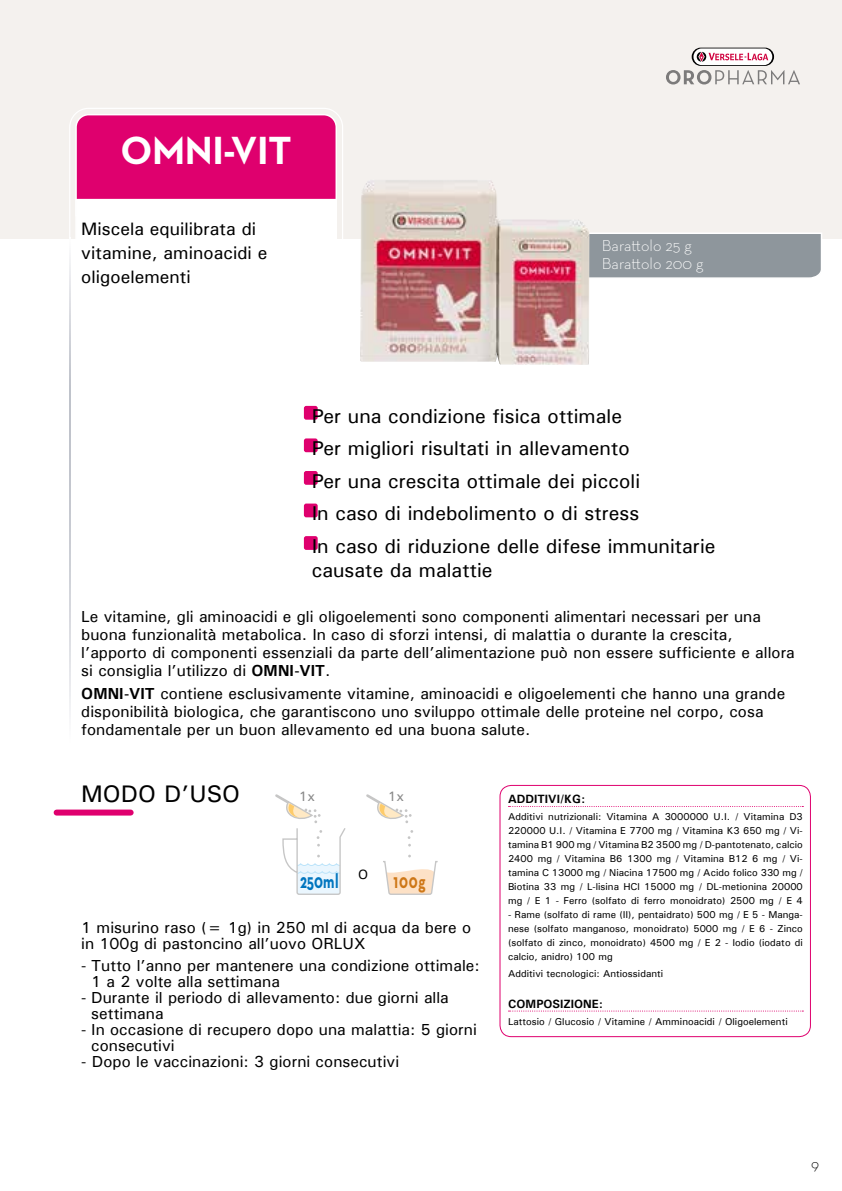
<style>
.page{position:relative;width:842px;height:1191px;background:#fff}
.page>*{position:absolute;margin:0;border:0;box-sizing:border-box;transform-origin:0 0}
.t1{font:700 40px "Neutraface Text";letter-spacing:-.01em;color:#fff}
.t2{font:500 24px "Univers";color:#000}
.t3{font:700 20.6px "Neutraface Text";color:#0075bf;scale:.7 1}
.t4{font:700 20.6px "Neutraface Text";color:#ce7717;scale:.7 1}
.t5{font:500 20px/32.4px "Univers";color:#000}
.t6{font:500 18px/24px "Univers";color:#000}
.t7{font:500 16px/18px "Univers";color:#000}
.t8{font:300 16px/18px "Neutraface Text";color:#fff}
.t9{font:300 16px "Neutraface Text";color:#000}
.t10{font:500 13.8px "Univers";color:#878787}
.t11{font:500 13.6px "Univers";color:#000}
.t12{font:700 12px "Univers";color:#000}
.t13{font:500 10px/14px "Univers";color:#000;text-align:justify}
.s1{font-weight:700}
</style>
<div class="page">
<div style="left:0;top:0;width:842px;height:238px;background:#f4f1ee"></div>
<div style="left:75px;top:113px;width:263px;height:85px;background:#df006e"></div>
<div style="left:75px;top:198px;width:263px;height:41px;background:#fff"></div>
<div style="left:69px;top:108px;width:274px;height:255px;border:1px solid #fff;border-radius:19px"></div>
<svg style="left:69px;top:237px;width:1px;height:478px"></svg>
<div style="left:304px;top:406px;width:14px;height:14px;background:#df006e;border-radius:2px"></div>
<div style="left:304px;top:438px;width:14px;height:14px;background:#df006e;border-radius:2px"></div>
<div style="left:304px;top:471px;width:14px;height:14px;background:#df006e;border-radius:2px"></div>
<div style="left:304px;top:503px;width:14px;height:14px;background:#df006e;border-radius:2px"></div>
<div style="left:304px;top:536px;width:14px;height:14px;background:#df006e;border-radius:2px"></div>
<div style="left:57px;top:809px;width:74px;height:6px;background:#df006e"></div>
<svg style="left:275px;top:794px;width:71px;height:101px"></svg>
<svg style="left:408px;top:830px;width:5px;height:16px"></svg>
<svg style="left:366px;top:794px;width:46px;height:29px"></svg>
<svg style="left:383px;top:854px;width:55px;height:41px"></svg>
<div style="left:499px;top:785px;width:312px;height:252px;border:1px solid #df006e;border-radius:11px"></div>
<svg style="left:508px;top:806px;width:295px;height:1px"></svg>
<svg style="left:508px;top:1010px;width:295px;height:1px"></svg>
<div style="left:589px;top:233px;width:234px;height:45px;background:#8e969c"></div>
<img style="left:360px;top:180px;width:229px;height:185px">
<svg style="left:666px;top:48px;width:134px;height:36px"></svg>
<h1 class="t1" style="left:120px;top:124px;width:173px">OMNI-VIT</h1>
<p class="t6" style="left:81px;top:216px;width:188px">Miscela equilibrata di vitamine, aminoacidi e oligoelementi</p>
<p class="t8" style="left:602px;top:236px;width:103px">Barattolo 25 g<br>Barattolo 200 g</p>
<p class="t5" style="left:312px;top:399px;width:405px">Per una condizione fisica ottimale<br>Per migliori risultati in allevamento<br>Per una crescita ottimale dei piccoli<br>In caso di indebolimento o di stress<br>In caso di riduzione delle difese immunitarie</p>
<p class="t5" style="left:312px;top:553px;width:182px">causate da malattie</p>
<p class="t7" style="left:81px;top:607px;width:715px">Le vitamine, gli aminoacidi e gli oligoelementi sono componenti alimentari necessari per una buona funzionalità metabolica. In caso di sforzi intensi, di malattia o durante la crescita, l’apporto di componenti essenziali da parte dell’alimentazione può non essere sufficiente e allora si consiglia l’utilizzo di <span class="s1">OMNI-VIT</span>.</p>
<p class="t7" style="left:81px;top:684px;width:705px"><span class="s1">OMNI-VIT</span> contiene esclusivamente vitamine, aminoacidi e oligoelementi che hanno una grande disponibilità biologica, che garantiscono uno sviluppo ottimale delle proteine nel corpo, cosa fondamentale per un buon allevamento ed una buona salute.</p>
<h2 class="t2" style="left:81px;top:779px;width:161px">MODO D’USO</h2>
<p class="t10" style="left:299px;top:788px;width:18px">1x</p>
<p class="t10" style="left:388px;top:788px;width:18px">1x</p>
<p class="t12" style="left:508px;top:791px;width:78px">ADDITIVI/KG:</p>
<p class="t13" style="left:508px;top:809px;width:296px">Additivi nutrizionali: Vitamina A 3000000 U.I. / Vitamina D3<br>220000 U.I. / Vitamina E 7700 mg / Vitamina K3 650 mg / Vi&shy;tamina B1 900 mg / Vitamina B2 3500 mg / D-pantotenato, calcio 2400 mg / Vitamina B6 1300 mg / Vitamina B12 6 mg / Vi&shy;tamina C 13000 mg / Niacina 17500 mg / Acido folico 330 mg / Biotina 33 mg / L-lisina HCl 15000 mg / DL-metionina 20000 mg / E 1 - Ferro (solfato di ferro monoidrato) 2500 mg / E 4</p>
<p class="t13" style="left:508px;top:907px;width:296px">- Rame (solfato di rame (II), pentaidrato) 500 mg / E 5 - Manga&shy;nese (solfato manganoso, monoidrato) 5000 mg / E 6 - Zinco (solfato di zinco, monoidrato) 4500 mg / E 2 - Iodio (iodato di calcio, anidro) 100 mg</p>
<p class="t13" style="left:508px;top:966px;width:157px">Additivi tecnologici: Antiossidanti</p>
<p class="t12" style="left:508px;top:996px;width:96px">COMPOSIZIONE:</p>
<p class="t13" style="left:508px;top:1014px;width:281px">Lattosio / Glucosio / Vitamine / Amminoacidi / Oligoelementi</p>
<p class="t11" style="left:358px;top:866px;width:12px">O</p>
<p class="t3" style="left:300px;top:867px;width:57px">250ml</p>
<p class="t4" style="left:394px;top:868px;width:47px">100g</p>
<p class="t7" style="left:81px;top:919px;width:391px;line-height:16px">1 misurino raso (= 1g) in 250 ml di acqua da bere o in 100g di pastoncino all’uovo ORLUX</p>
<p class="t7" style="left:91px;top:957px;width:390px;line-height:16px;text-indent:-10px">- Tutto l’anno per mantenere una condizione ottimale:<br>1 a 2 volte alla settimana</p>
<p class="t7" style="left:91px;top:989px;width:359px;line-height:16px;text-indent:-10px">- Durante il periodo di allevamento: due giorni alla settimana</p>
<p class="t7" style="left:91px;top:1021px;width:387px;line-height:16px;text-indent:-10px">- In occasione di recupero dopo una malattia: 5 giorni consecutivi</p>
<p class="t7" style="left:81px;top:1052px;width:319px">- Dopo le vaccinazioni: 3 giorni consecutivi</p>
<p class="t9" style="left:811px;top:1154px;width:10px">9</p>
</div>
